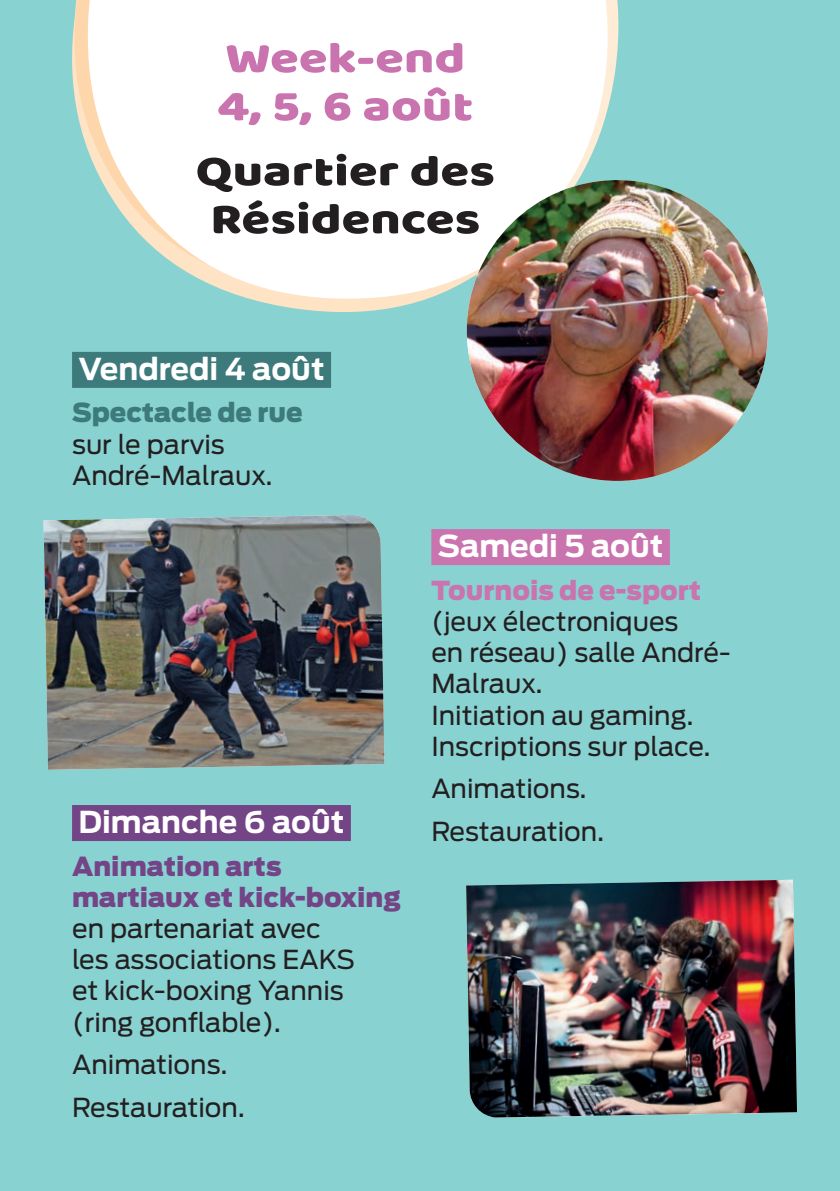
<style>
.page{position:relative;width:840px;height:1191px;background:#fff}
.page>*{position:absolute;margin:0;border:0;box-sizing:border-box;transform-origin:0 0}
.t1{font:44px/48px "Baloo Thambi";color:#231f20;text-align:center;scale:1.19 1}
.t2{font:44px/48px "Baloo Thambi";color:#ca74af;scale:1.19 1}
.t3{font:700 30px "Antenna";color:#fff}
.t4{font:26px/31.2px "Antenna";color:#231f20}
.s1{font-weight:900;color:#3d7a7c}
.s2{font-weight:900;color:#744586}
.s3{font-weight:900;color:#ca74af}
</style>
<div class="page">
<div style="left:0;top:0;width:839px;height:1191px;background:#89d2d2"></div>
<hr style="left:839px;top:0;width:1px;height:1191px;background:#d4eef2">
<svg style="left:262px;top:302px;width:155px;height:10px;fill:#fee3c5"></svg>
<svg style="left:72px;top:0;width:354px;height:302px"></svg>
<svg style="left:88px;top:0;width:519px;height:299px;background:#f7faf9"></svg>
<div style="left:72px;top:352px;width:259px;height:36px;background:#3d7a7c"></div>
<div style="left:431px;top:529px;width:238px;height:36px;background:#ca74af"></div>
<div style="left:72px;top:805px;width:278px;height:36px;background:#744586"></div>
<svg style="left:796px;top:1060px;width:1px;height:53px"></svg>
<img style="left:466px;top:879px;width:330px;height:238px">
<img style="left:44px;top:515px;width:340px;height:255px">
<img style="left:466px;top:180px;width:301px;height:301px;border-radius:150px">
<p class="t2" style="left:217px;top:36px;width:216px">Week-end<br>4, 5, 6 août</p>
<p class="t1" style="left:195px;top:149px;width:253px">Quartier des<br>Résidences</p>
<p class="t3" style="left:78px;top:351px;width:247px">Vendredi 4 août</p>
<p class="t4" style="left:72px;top:397px;width:232px"><span class="s1">Spectacle de rue </span>sur le parvis<br>André-Malraux.</p>
<p class="t3" style="left:78px;top:804px;width:267px">Dimanche 6 août</p>
<p class="t4" style="left:72px;top:850px;width:330px"><span class="s2">Animation arts martiaux et kick-boxing </span>en partenariat avec<br>les associations EAKS<br>et kick-boxing Yannis (ring gonflable).</p>
<p class="t4" style="left:72px;top:1049px;width:157px">Animations.</p>
<p class="t4" style="left:72px;top:1091px;width:174px">Restauration.</p>
<p class="t3" style="left:437px;top:528px;width:227px">Samedi 5 août</p>
<p class="t4" style="left:431px;top:574px;width:301px"><span class="s3">Tournois de e-sport </span>(jeux électroniques<br>en réseau) salle André-<br>Malraux.<br>Initiation au gaming.<br>Inscriptions sur place.</p>
<p class="t4" style="left:431px;top:773px;width:157px">Animations.</p>
<p class="t4" style="left:431px;top:816px;width:174px">Restauration.</p>
</div>
